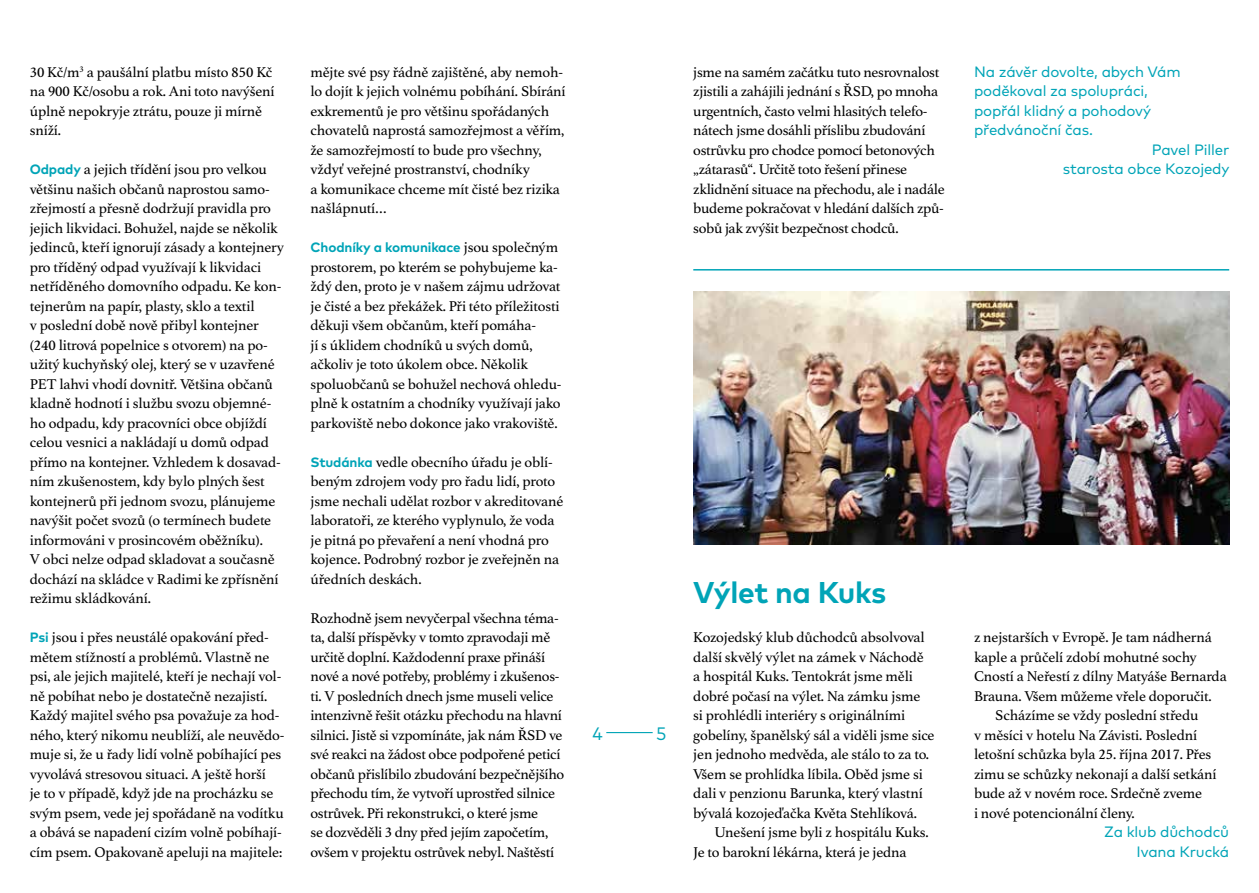
<style>
.page{position:relative;width:1259px;height:893px;background:#fff}
.page>*{position:absolute;margin:0;border:0;box-sizing:border-box;transform-origin:0 0}
.t1{font:700 30px "Mark Pro";letter-spacing:-.01em;color:#00a4b7}
.t2{font:18px "Mark Pro";color:#00a4b7}
.t3{font:15px/19.5px "Athelas";letter-spacing:-.01em;color:#000}
.t4{font:15px/19.5px "Mark Pro";letter-spacing:-.01em;color:#00a4b7;text-align:right}
.t5{font:700 13.5px "Mark Pro";letter-spacing:-.01em;color:#00a4b7}
.s1{font-family:"Mark Pro";font-weight:700;font-size:13.5px;color:#00a4b7}
.s2{font-family:"Athelas";font-weight:400;font-size:15px;color:#000}
</style>
<div class="page">
<hr style="left:606px;top:732px;width:46px;height:1px;background:#00a4b7">
<hr style="left:693px;top:269px;width:536px;height:2px;background:#00a4b7">
<img style="left:693px;top:291px;width:536px;height:254px">
<p class="t3" style="left:30px;top:62px;width:246px">30 Kč/m<sup>3</sup> a paušální platbu místo 850 Kč na 900 Kč/osobu a rok. Ani toto navýšení úplně nepokryje ztrátu, pouze ji mírně sníží.</p>
<p class="t3" style="left:30px;top:160px;width:256px"><span class="s1">Odpady</span> a jejich třídění jsou pro velkou většinu našich občanů naprostou samo&shy;zřejmostí a přesně dodržují pravidla pro jejich likvidaci. Bohužel, najde se několik jedinců, kteří ignorují zásady a kontejnery pro tříděný odpad využívají k likvidaci netříděného domovního odpadu. Ke kon&shy;tejnerům na papír, plasty, sklo a textil<br>v poslední době nově přibyl kontejner (240 litrová popelnice s otvorem) na po&shy;užitý kuchyňský olej, který se v uzavřené PET lahvi vhodí dovnitř. Většina občanů kladně hodnotí i službu svozu objemné&shy;ho odpadu, kdy pracovníci obce objíždí celou vesnici a nakládají u domů odpad přímo na kontejner. Vzhledem k dosavad&shy;ním zkušenostem, kdy bylo plných šest kontejnerů při jednom svozu, plánujeme navýšit počet svozů (o termínech budete informováni v prosincovém oběžníku).<br>V obci nelze odpad skladovat a současně dochází na skládce v Radimi ke zpřísnění režimu skládkování.</p>
<p class="t3" style="left:30px;top:628px;width:256px"><span class="s1">Psi</span> jsou i přes neustálé opakování před&shy;mětem stížností a problémů. Vlastně ne psi, ale jejich majitelé, kteří je nechají vol&shy;ně pobíhat nebo je dostatečně nezajistí.<br>Každý majitel svého psa považuje za hod&shy;ného, který nikomu neublíží, ale neuvědo&shy;muje si, že u řady lidí volně pobíhající pes vyvolává stresovou situaci. A ještě horší<br>je to v případě, když jde na procházku se svým psem, vede jej spořádaně na vodítku a obává se napadení cizím volně pobíhají&shy;cím psem. Opakovaně apeluji na majitele:</p>
<p class="t3" style="left:310px;top:62px;width:257px">mějte své psy řádně zajištěné, aby nemoh&shy;lo dojít k jejich volnému pobíhání. Sbírání exkrementů je pro většinu spořádaných chovatelů naprostá samozřejmost a věřím, že samozřejmostí to bude pro všechny, vždyť veřejné prostranství, chodníky<br>a komunikace chceme mít čisté bez rizika našlápnutí…</p>
<p class="t5" style="left:310px;top:237px;width:249px">Chodníky a komunikace <span class="s2">jsou společným</span></p>
<p class="t3" style="left:310px;top:257px;width:253px">prostorem, po kterém se pohybujeme ka&shy;ždý den, proto je v našem zájmu udržovat je čisté a bez překážek. Při této příležitosti děkuji všem občanům, kteří pomáha-<br>jí s úklidem chodníků u svých domů, ačkoliv je toto úkolem obce. Několik spoluobčanů se bohužel nechová ohledu&shy;plně k ostatním a chodníky využívají jako parkoviště nebo dokonce jako vrakoviště.</p>
<p class="t3" style="left:310px;top:452px;width:254px"><span class="s1">Studánka</span> vedle obecního úřadu je oblí&shy;beným zdrojem vody pro řadu lidí, proto jsme nechali udělat rozbor v akreditované laboratoři, ze kterého vyplynulo, že voda je pitná po převaření a není vhodná pro kojence. Podrobný rozbor je zveřejněn na úředních deskách.</p>
<p class="t3" style="left:310px;top:608px;width:255px">Rozhodně jsem nevyčerpal všechna téma&shy;ta, další příspěvky v tomto zpravodaji mě určitě doplní. Každodenní praxe přináší nové a nové potřeby, problémy i zkušenos&shy;ti. V posledních dnech jsme museli velice intenzivně řešit otázku přechodu na hlavní silnici. Jistě si vzpomínáte, jak nám ŘSD ve své reakci na žádost obce podpořené peticí občanů přislíbilo zbudování bezpečnějšího přechodu tím, že vytvoří uprostřed silnice ostrůvek. Při rekonstrukci, o které jsme<br>se dozvěděli 3 dny před jejím započetím, ovšem v projektu ostrůvek nebyl. Naštěstí</p>
<p class="t2" style="left:592px;top:720px;width:12px">4</p>
<p class="t2" style="left:656px;top:720px;width:12px">5</p>
<p class="t3" style="left:693px;top:62px;width:253px">jsme na samém začátku tuto nesrovnalost zjistili a zahájili jednání s ŘSD, po mnoha urgentních, často velmi hlasitých telefo&shy;nátech jsme dosáhli příslibu zbudování ostrůvku pro chodce pomocí betonových „zátarasů“. Určitě toto řešení přinese zklidnění situace na přechodu, ale i nadále budeme pokračovat v hledání dalších způ&shy;sobů jak zvýšit bezpečnost chodců.</p>
<p class="t4" style="left:974px;top:60px;width:208px">Na závěr dovolte, abych Vám</p>
<p class="t4" style="left:974px;top:80px;width:175px">poděkoval za spolupráci,</p>
<p class="t4" style="left:974px;top:99px;width:179px">popřál klidný a pohodový</p>
<p class="t4" style="left:974px;top:119px;width:120px">předvánoční čas.</p>
<p class="t4" style="left:1151px;top:138px;width:79px">Pavel Piller</p>
<p class="t4" style="left:1062px;top:158px;width:168px">starosta obce Kozojedy</p>
<h1 class="t1" style="left:693px;top:570px;width:195px">Výlet na Kuks</h1>
<p class="t3" style="left:693px;top:628px;width:243px">Kozojedský klub důchodců absolvoval další skvělý výlet na zámek v Náchodě a hospitál Kuks. Tentokrát jsme měli dobré počasí na výlet. Na zámku jsme<br>si prohlédli interiéry s originálními gobelíny, španělský sál a viděli jsme sice jen jednoho medvěda, ale stálo to za to.<br>Všem se prohlídka líbila. Oběd jsme si dali v penzionu Barunka, který vlastní bývalá kozojeďačka Květa Stehlíková.</p>
<p class="t3" style="left:693px;top:823px;width:237px;text-indent:21px">Unešení jsme byli z hospitálu Kuks.<br>Je to barokní lékárna, která je jedna</p>
<p class="t3" style="left:974px;top:628px;width:239px">z nejstarších v Evropě. Je tam nádherná</p>
<p class="t3" style="left:974px;top:647px;width:224px">kaple a průčelí zdobí mohutné sochy</p>
<p class="t3" style="left:974px;top:667px;width:254px">Cností a Neřestí z dílny Matyáše Bernarda</p>
<p class="t3" style="left:974px;top:686px;width:239px">Brauna. Všem můžeme vřele doporučit.</p>
<p class="t3" style="left:995px;top:706px;width:205px">Scházíme se vždy poslední středu</p>
<p class="t3" style="left:974px;top:725px;width:225px">v měsíci v hotelu Na Závisti. Poslední</p>
<p class="t3" style="left:974px;top:745px;width:239px">letošní schůzka byla 25. října 2017. Přes</p>
<p class="t3" style="left:974px;top:764px;width:244px">zimu se schůzky nekonají a další setkání</p>
<p class="t3" style="left:974px;top:784px;width:230px">bude až v novém roce. Srdečně zveme</p>
<p class="t3" style="left:974px;top:803px;width:162px">i nové potencionální členy.</p>
<p class="t4" style="left:1104px;top:821px;width:126px">Za klub důchodců<br>Ivana Krucká</p>
</div>
